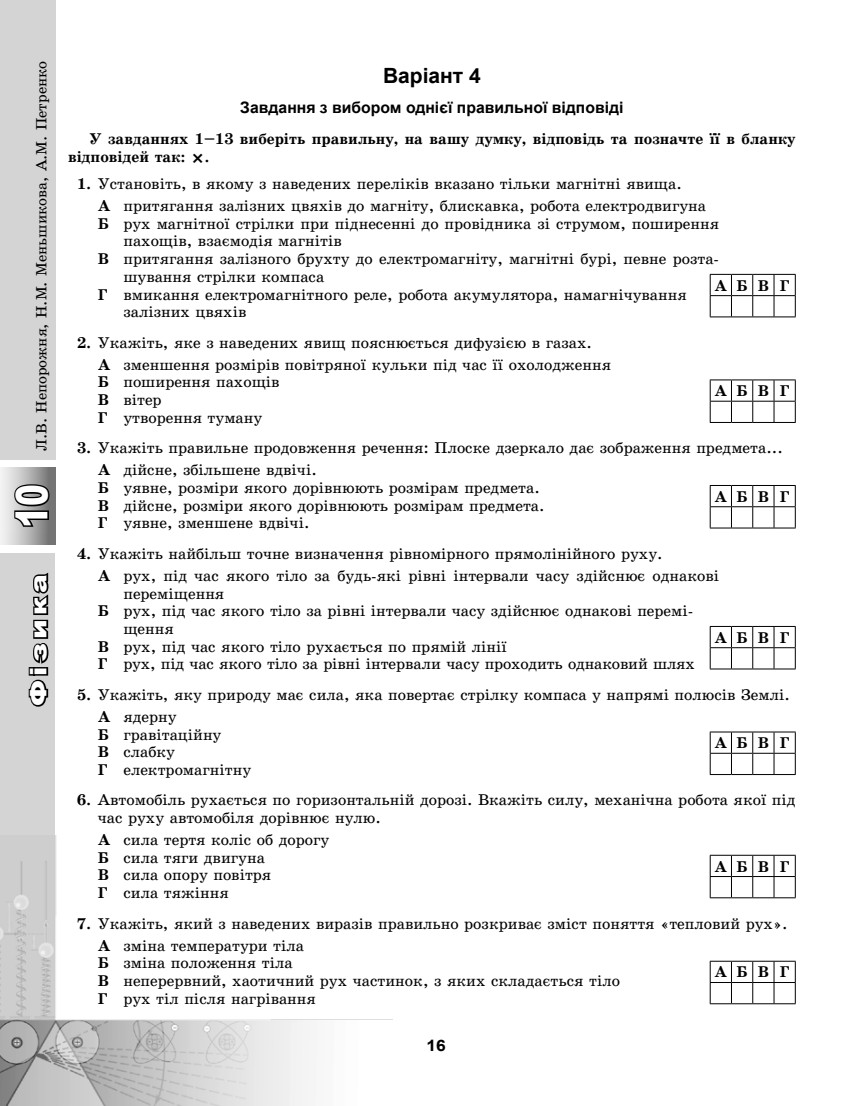
<style>
.page{position:relative;width:851px;height:1106px;background:#fff}
.page>*{position:absolute;margin:0;border:0;box-sizing:border-box;transform-origin:0 0}
.t1{font:900 43.5px "Arial";color:#fff;scale:.75 1}
.t2{font:900 22.95px "Arial";letter-spacing:.15em;color:#fff;scale:1.22 1}
.Variant{font:700 21px "Arial";color:#000}
.Vidpovid_ABVG{font:15.75px/17.7px "School Book Alx";color:#000}
.Zavdannya_umova_zaga{font:700 15.75px/18.1px "School Book Alx";color:#000}
.Zavdannya_zagolovok{font:700 15.75px "Arial";color:#000}
.Zavdannya_zagolovok-2{font:700 15.75px "Arial";color:#000;scale:1.1 1}
.t3{font:15px "School Book Alx";color:#000}
.s1{font-weight:700}
</style>
<div class="page">
<div style="left:0;top:553px;width:55px;height:553px;background:#d4d4d4"></div>
<svg style="left:28px;top:573px;width:21px;height:134px"></svg>
<div style="left:0;top:0;width:55px;height:459px;background:#d4d4d4"></div>
<div style="left:0;top:468px;width:55px;height:76px;background:linear-gradient(to right,#fff,#6c6c6c)"></div>
<svg style="left:12px;top:482px;width:40px;height:46px;background:#6b6b6b"></svg>
<img style="left:0;top:835px;width:392px;height:271px">
<svg style="left:709px;top:274px;width:86px;height:43px"></svg>
<svg style="left:709px;top:379px;width:86px;height:44px"></svg>
<svg style="left:709px;top:485px;width:86px;height:43px"></svg>
<svg style="left:709px;top:626px;width:86px;height:43px"></svg>
<svg style="left:709px;top:731px;width:86px;height:44px"></svg>
<svg style="left:709px;top:855px;width:86px;height:43px"></svg>
<svg style="left:709px;top:960px;width:86px;height:44px"></svg>
<p class="t3" style="left:34px;top:451px;width:391px;rotate:-90deg">Л.В. Непорожня, Н.М. Меньшикова, А.М. Петренко</p>
<h1 class="t1" style="left:0;top:528px;width:60px;rotate:-90deg">10</h1>
<h2 class="t2" style="left:22px;top:706px;width:110px;rotate:-90deg">Фізика</h2>
<p class="Variant" style="left:383px;top:62px;width:99px">Варіант 4</p>
<p class="Zavdannya_zagolovok" style="left:240px;top:97px;width:384px">Завдання з вибором однієї правильної відповіді</p>
<p class="Zavdannya_umova_zaga" style="left:68px;top:130px;width:729px;text-indent:21px">У завданнях 1–13 виберіть правильну, на вашу думку, відповідь та позначте її в бланку відповідей так: .</p>
<p class="Vidpovid_ABVG" style="left:77px;top:175px;width:606px"><span class="s1">1.</span> Установіть, в якому з наведених переліків вказано тільки магнітні явища.</p>
<p class="Vidpovid_ABVG" style="left:98px;top:197px;width:609px"><span class="s1">А</span> притягання залізних цвяхів до магніту, блискавка, робота електродвигуна</p>
<p class="Vidpovid_ABVG" style="left:123px;top:215px;width:597px;text-indent:-26px"><span class="s1">Б</span> рух магнітної стрілки при піднесенні до провідника зі струмом, поширення пахощів, взаємодія магнітів</p>
<p class="Vidpovid_ABVG" style="left:123px;top:250px;width:597px;text-indent:-26px"><span class="s1">В</span> притягання залізного брухту до електромагніту, магнітні бурі, певне розта&shy;шування стрілки компаса</p>
<p class="Vidpovid_ABVG" style="left:123px;top:285px;width:565px;text-indent:-26px"><span class="s1">Г</span> вмикання електромагнітного реле, робота акумулятора, намагнічування залізних цвяхів</p>
<p class="Vidpovid_ABVG" style="left:77px;top:334px;width:516px"><span class="s1">2.</span> Укажіть, яке з наведених явищ пояснюється дифузією в газах.</p>
<p class="Vidpovid_ABVG" style="left:98px;top:356px;width:514px"><span class="s1">А</span> зменшення розмірів повітряної кульки під час її охолодження</p>
<p class="Vidpovid_ABVG" style="left:98px;top:373px;width:183px"><span class="s1">Б</span> поширення пахощів</p>
<p class="Vidpovid_ABVG" style="left:98px;top:391px;width:65px"><span class="s1">В</span> вітер</p>
<p class="Vidpovid_ABVG" style="left:98px;top:409px;width:166px"><span class="s1">Г</span> утворення туману</p>
<p class="Vidpovid_ABVG" style="left:77px;top:439px;width:707px"><span class="s1">3.</span> Укажіть правильне продовження речення: Плоске дзеркало дає зображення предмета...</p>
<p class="Vidpovid_ABVG" style="left:98px;top:461px;width:220px"><span class="s1">А</span> дійсне, збільшене вдвічі.</p>
<p class="Vidpovid_ABVG" style="left:98px;top:479px;width:443px"><span class="s1">Б</span> уявне, розміри якого дорівнюють розмірам предмета.</p>
<p class="Vidpovid_ABVG" style="left:98px;top:496px;width:448px"><span class="s1">В</span> дійсне, розміри якого дорівнюють розмірам предмета.</p>
<p class="Vidpovid_ABVG" style="left:98px;top:514px;width:213px"><span class="s1">Г</span> уявне, зменшене вдвічі.</p>
<p class="Vidpovid_ABVG" style="left:77px;top:545px;width:587px"><span class="s1">4.</span> Укажіть найбільш точне визначення рівномірного прямолінійного руху.</p>
<p class="Vidpovid_ABVG" style="left:123px;top:567px;width:597px;text-indent:-26px"><span class="s1">А</span> рух, під час якого тіло за будь-які рівні інтервали часу здійснює однакові переміщення</p>
<p class="Vidpovid_ABVG" style="left:123px;top:602px;width:571px;text-indent:-26px"><span class="s1">Б</span> рух, під час якого тіло за рівні інтервали часу здійснює однакові перемі&shy;щення</p>
<p class="Vidpovid_ABVG" style="left:98px;top:637px;width:410px"><span class="s1">В</span> рух, під час якого тіло рухається по прямій лінії</p>
<p class="Vidpovid_ABVG" style="left:98px;top:655px;width:598px"><span class="s1">Г</span> рух, під час якого тіло за рівні інтервали часу проходить однаковий шлях</p>
<p class="Vidpovid_ABVG" style="left:77px;top:686px;width:714px"><span class="s1">5.</span> Укажіть, яку природу має сила, яка повертає стрілку компаса у напрямі полюсів Землі.</p>
<p class="Vidpovid_ABVG" style="left:98px;top:708px;width:80px"><span class="s1">А</span> ядерну</p>
<p class="Vidpovid_ABVG" style="left:98px;top:725px;width:125px"><span class="s1">Б</span> гравітаційну</p>
<p class="Vidpovid_ABVG" style="left:98px;top:743px;width:79px"><span class="s1">В</span> слабку</p>
<p class="Vidpovid_ABVG" style="left:98px;top:761px;width:155px"><span class="s1">Г</span> електромагнітну</p>
<p class="Vidpovid_ABVG" style="left:98px;top:791px;width:699px;text-indent:-21px"><span class="s1">6.</span> Автомобіль рухається по горизонтальній дорозі. Вкажіть силу, механічна робота якої під час руху автомобіля дорівнює нулю.</p>
<p class="Vidpovid_ABVG" style="left:98px;top:831px;width:233px"><span class="s1">А</span> сила тертя коліс об дорогу</p>
<p class="Vidpovid_ABVG" style="left:98px;top:848px;width:168px"><span class="s1">Б</span> сила тяги двигуна</p>
<p class="Vidpovid_ABVG" style="left:98px;top:866px;width:175px"><span class="s1">В</span> сила опору повітря</p>
<p class="Vidpovid_ABVG" style="left:98px;top:884px;width:132px"><span class="s1">Г</span> сила тяжіння</p>
<p class="Vidpovid_ABVG" style="left:77px;top:914px;width:711px"><span class="s1">7.</span> Укажіть, який з наведених виразів правильно розкриває зміст поняття «тепловий рух».</p>
<p class="Vidpovid_ABVG" style="left:98px;top:936px;width:208px"><span class="s1">А</span> зміна температури тіла</p>
<p class="Vidpovid_ABVG" style="left:98px;top:954px;width:196px"><span class="s1">Б</span> зміна положення тіла</p>
<p class="Vidpovid_ABVG" style="left:98px;top:972px;width:523px"><span class="s1">В</span> неперервний, хаотичний рух частинок, з яких складається тіло</p>
<p class="Vidpovid_ABVG" style="left:98px;top:990px;width:219px"><span class="s1">Г</span> рух тіл після нагрівання</p>
<p class="Zavdannya_umova_zaga" style="left:714px;top:276px;width:77px">АБВГ</p>
<p class="Zavdannya_umova_zaga" style="left:714px;top:382px;width:77px">АБВГ</p>
<p class="Zavdannya_umova_zaga" style="left:714px;top:487px;width:77px">АБВГ</p>
<p class="Zavdannya_umova_zaga" style="left:714px;top:628px;width:77px">АБВГ</p>
<p class="Zavdannya_umova_zaga" style="left:714px;top:734px;width:77px">АБВГ</p>
<p class="Zavdannya_umova_zaga" style="left:714px;top:857px;width:77px">АБВГ</p>
<p class="Zavdannya_umova_zaga" style="left:714px;top:963px;width:77px">АБВГ</p>
<p class="Zavdannya_zagolovok-2" style="left:426px;top:1034px;width:19px">16</p>
</div>
